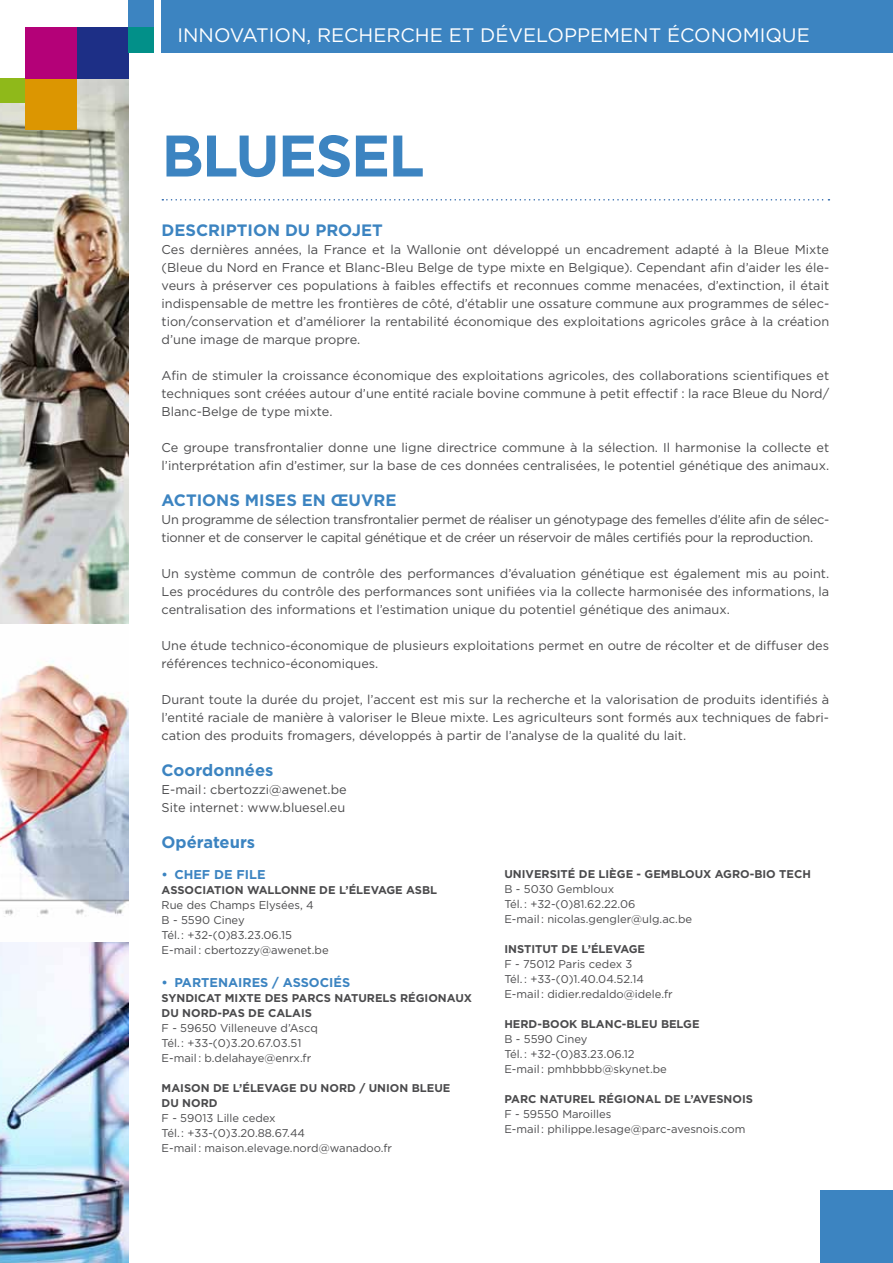
<style>
.page{position:relative;width:893px;height:1263px;background:#fff}
.page>*{position:absolute;margin:0;border:0;box-sizing:border-box;transform-origin:0 0}
.t1{font:700 58.5px "Gotham";letter-spacing:-.03em;color:#3c84c1}
.t2{font:19.5px "Gotham";color:#fff}
.t3{font:700 16.5px "Gotham";color:#3c84c1}
.t4{font:12.75px/18px "Gotham";color:#4b4b4d;text-align:justify}
.t5{font:12.75px/18px "Gotham";letter-spacing:-.02em;color:#4b4b4d}
.t6{font:700 12.75px "Gotham";color:#3c84c1}
.t7{font:11.25px/15px "Gotham";color:#4b4b4d}
.t8{font:700 11.25px/15px "Gotham";color:#4b4b4d}
</style>
<div class="page">
<img style="left:0;top:78px;width:128px;height:1185px">
<div style="left:0;top:78px;width:26px;height:25px;background:#8fb91a"></div>
<div style="left:26px;top:78px;width:51px;height:52px;background:#dc9601"></div>
<div style="left:26px;top:27px;width:51px;height:51px;background:#b40178"></div>
<div style="left:77px;top:27px;width:51px;height:51px;background:#1d2f86"></div>
<div style="left:128px;top:0;width:26px;height:27px;background:#3c84c1"></div>
<div style="left:128px;top:27px;width:26px;height:26px;background:#029089"></div>
<div style="left:821px;top:1191px;width:72px;height:72px;background:#3c84c1"></div>
<div style="left:162px;top:0;width:731px;height:53px;background:#3c84c1"></div>
<svg style="left:162px;top:199px;width:667px;height:2px"></svg>
<h2 class="t2" style="left:178px;top:23px;width:634px">Innovation, recherche et développement économique</h2>
<h1 class="t1" style="left:162px;top:117px;width:265px">BLUESEL</h1>
<p class="t3" style="left:162px;top:219px;width:223px">DESCRIPTION DU PROJET</p>
<p class="t4" style="left:162px;top:240px;width:669px">Ces dernières années, la France et la Wallonie ont développé un encadrement adapté à la Bleue Mixte (Bleue du Nord en France et Blanc-Bleu Belge de type mixte en Belgique). Cependant afin d’aider les éle&shy;veurs à préserver ces populations à faibles effectifs et reconnues comme menacées, d’extinction, il était indispensable de mettre les frontières de côté, d’établir une ossature commune aux programmes de sélec&shy;tion/conservation et d’améliorer la rentabilité économique des exploitations agricoles grâce à la création d’une image de marque propre.</p>
<p class="t4" style="left:162px;top:366px;width:669px">Afin de stimuler la croissance économique des exploitations agricoles, des collaborations scientifiques et techniques sont créées autour d’une entité raciale bovine commune à petit effectif : la race Bleue du Nord/ Blanc-Belge de type mixte.</p>
<p class="t4" style="left:162px;top:439px;width:669px">Ce groupe transfrontalier donne une ligne directrice commune à la sélection. Il harmonise la collecte et l’interprétation afin d’estimer, sur la base de ces données centralisées, le potentiel génétique des animaux.</p>
<p class="t3" style="left:162px;top:489px;width:115px">ACTIONS MISES</p>
<p class="t3" style="left:302px;top:489px;width:94px">EN ŒUVRE</p>
<p class="t5" style="left:162px;top:510px;width:669px">Un programme de sélection transfrontalier permet de réaliser un génotypage des femelles d’élite afin de sélec&shy;tionner et de conserver le capital génétique et de créer un réservoir de mâles certifiés pour la reproduction.</p>
<p class="t4" style="left:162px;top:564px;width:669px">Un système commun de contrôle des performances d’évaluation génétique est également mis au point.<br>Les procédures du contrôle des performances sont unifiées via la collecte harmonisée des informations, la centralisation des informations et l’estimation unique du potentiel génétique des animaux.</p>
<p class="t4" style="left:162px;top:636px;width:669px">Une étude technico-économique de plusieurs exploitations permet en outre de récolter et de diffuser des références technico-économiques.</p>
<p class="t4" style="left:162px;top:690px;width:669px">Durant toute la durée du projet, l’accent est mis sur la recherche et la valorisation de produits identifiés à l’entité raciale de manière à valoriser le Bleue mixte. Les agriculteurs sont formés aux techniques de fabri&shy;cation des produits fromagers, développés à partir de l’analyse de la qualité du lait.</p>
<p class="t3" style="left:162px;top:759px;width:113px">COORDONNÉES</p>
<p class="t4" style="left:162px;top:780px;width:187px">E-mail : cbertozzi@awenet.be<br>Site internet : www.bluesel.eu</p>
<p class="t3" style="left:162px;top:831px;width:95px">OPÉRATEURS</p>
<p class="t6" style="left:162px;top:866px;width:96px">• CHEF DE FILE</p>
<p class="t8" style="left:162px;top:882px;width:106px">ASSOCIATION WALL</p>
<p class="t8" style="left:281px;top:882px;width:134px">ONNE DE L’ÉLEVAGE ASBL</p>
<p class="t7" style="left:162px;top:897px;width:169px">Rue des Champs Elysées, 4<br>B - 5590 Ciney<br>Tél. : +32-(0)83.23.06.15<br>E-mail : cbertozzy@awenet.be</p>
<p class="t6" style="left:162px;top:974px;width:131px">• PARTENAIRES / ASS</p>
<p class="t6" style="left:309px;top:974px;width:41px">OCIÉS</p>
<p class="t8" style="left:162px;top:990px;width:112px">SYNDICAT M IXTE DES</p>
<p class="t8" style="left:292px;top:990px;width:92px">PARCS NATURELS</p>
<p class="t8" style="left:400px;top:990px;width:73px">RÉGIONAUX</p>
<p class="t8" style="left:162px;top:1005px;width:69px">DU NORD-PAS</p>
<p class="t8" style="left:248px;top:1005px;width:29px">DE CALA</p>
<p class="t8" style="left:301px;top:1005px;width:11px">IS</p>
<p class="t7" style="left:162px;top:1020px;width:158px">F - 59650 Villeneuve d’Ascq<br>Tél. : +33-(0)3.20.67.03.51<br>E-mail : b.delahaye@enrx.fr</p>
<p class="t8" style="left:162px;top:1080px;width:267px">MAISON DE L’ÉLEVAGE DU NORD / UNION BLEUE<br>DU NORD</p>
<p class="t7" style="left:162px;top:1110px;width:232px">F - 59013 Lille cedex<br>Tél. : +33-(0)3.20.88.67.44<br>E-mail : maison.elevage.nord@wanadoo.fr</p>
<p class="t8" style="left:504px;top:866px;width:308px">UNIVERSITÉ DE LIÈGE - GEMBLOUX AGRO-BIO TECH</p>
<p class="t7" style="left:504px;top:881px;width:189px">B - 5030 Gembloux<br>Tél. : +32-(0)81.62.22.06<br>E-mail : nicolas.gengler@ulg.ac.be</p>
<p class="t8" style="left:504px;top:941px;width:141px">I NSTITUT DE L’ÉLEVAGE</p>
<p class="t7" style="left:504px;top:956px;width:170px">F - 75012 Paris cedex 3<br>Tél. : +33-(0)1.40.04.52.14<br>E-mail : didier.redaldo@idele.fr</p>
<p class="t8" style="left:504px;top:1016px;width:139px">HERD-BOOK BLANC-BLEU</p>
<p class="t8" style="left:661px;top:1016px;width:38px">BELGE</p>
<p class="t7" style="left:504px;top:1031px;width:164px">B - 5590 Ciney<br>Tél. : +32-(0)83.23.06.12<br>E-mail : pmhbbbb@skynet.be</p>
<p class="t8" style="left:504px;top:1091px;width:249px">PARC NATUREL RÉGIONAL DE L’AVESNOIS</p>
<p class="t7" style="left:504px;top:1106px;width:243px">F - 59550 Maroilles<br>E-mail : philippe.lesage@parc-avesnois.com</p>
</div>
